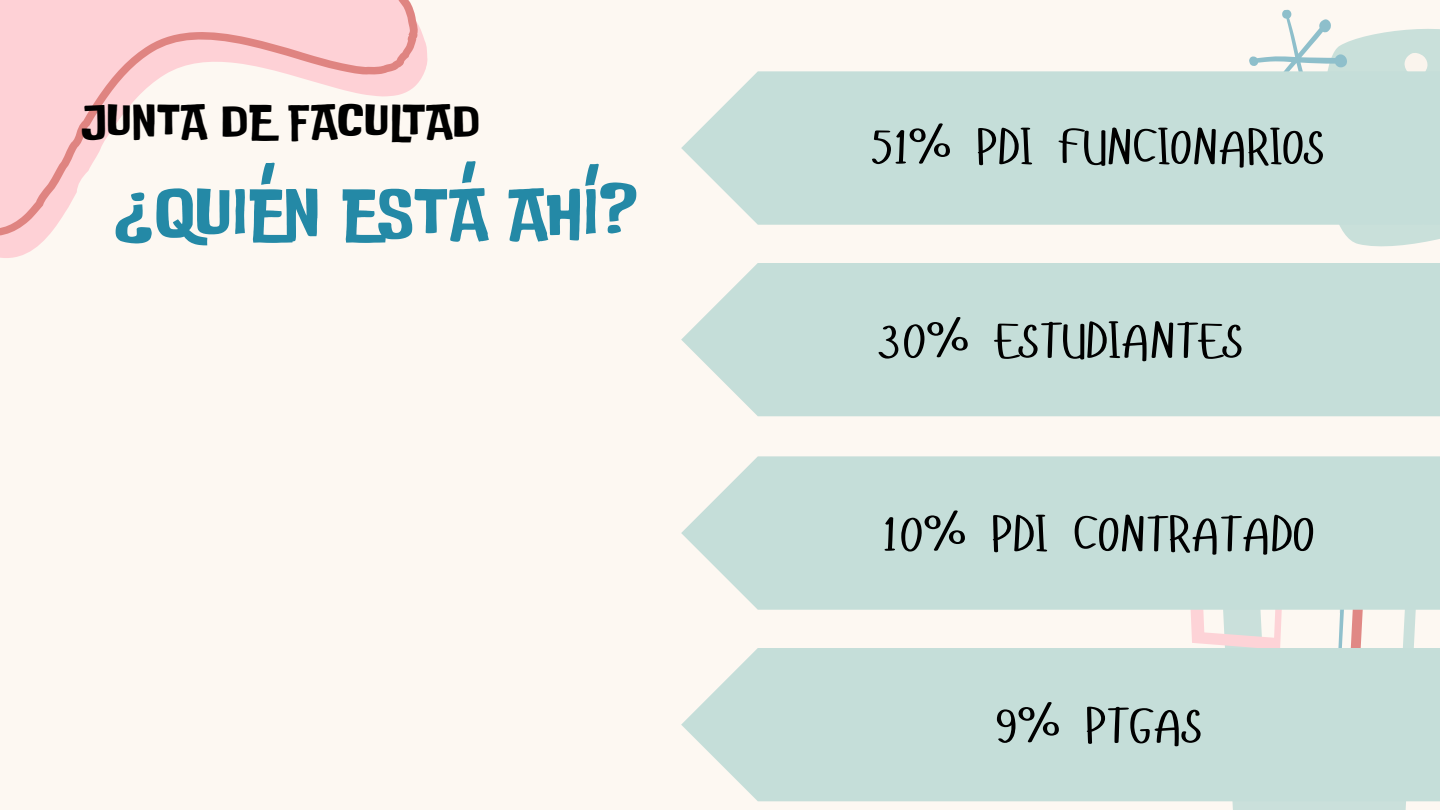
<style>
.page{position:relative;width:1440px;height:810px;background:#fdf8f2}
.page>*{position:absolute;margin:0;border:0;box-sizing:border-box;transform-origin:0 0}
.t1{font:71.2px "Do Ub Le Ba Ss";color:#2489a6}
.t2{font:50.6px "Hangyaboly";color:#000}
.t3{font:48px "Do Ub Le Ba Ss";color:#000}
</style>
<div class="page">
<svg style="left:0;top:0;width:428px;height:258px"></svg>
<svg style="left:1221px;top:801px;width:196px;height:9px;background:#cfe2dd"></svg>
<svg style="left:1338px;top:610px;width:78px;height:38px"></svg>
<svg style="left:1190px;top:610px;width:92px;height:38px"></svg>
<svg style="left:1249px;top:9px;width:191px;height:238px"></svg>
<div style="left:681px;top:456px;width:759px;height:154px;background:#c5ded9"></div>
<div style="left:681px;top:263px;width:759px;height:153px;background:#c5ded9"></div>
<div style="left:681px;top:71px;width:759px;height:154px;background:#c5ded9"></div>
<div style="left:681px;top:648px;width:759px;height:153px;background:#c5ded9"></div>
<p class="t3" style="left:81px;top:89px;width:401px">JUNTA DE FACULTAD</p>
<p class="t1" style="left:114px;top:165px;width:526px">¿QUIÉN ESTÁ AHÍ?</p>
<p class="t2" style="left:871px;top:114px;width:455px">51% PDI FUNCIONARIOS</p>
<p class="t2" style="left:878px;top:308px;width:367px">30% ESTUDIANTES</p>
<h1 class="t2" style="left:881px;top:501px;width:435px">10% PDI CONTRATADO</h1>
<p class="t2" style="left:993px;top:693px;width:211px">9% PTGAS</p>
</div>
